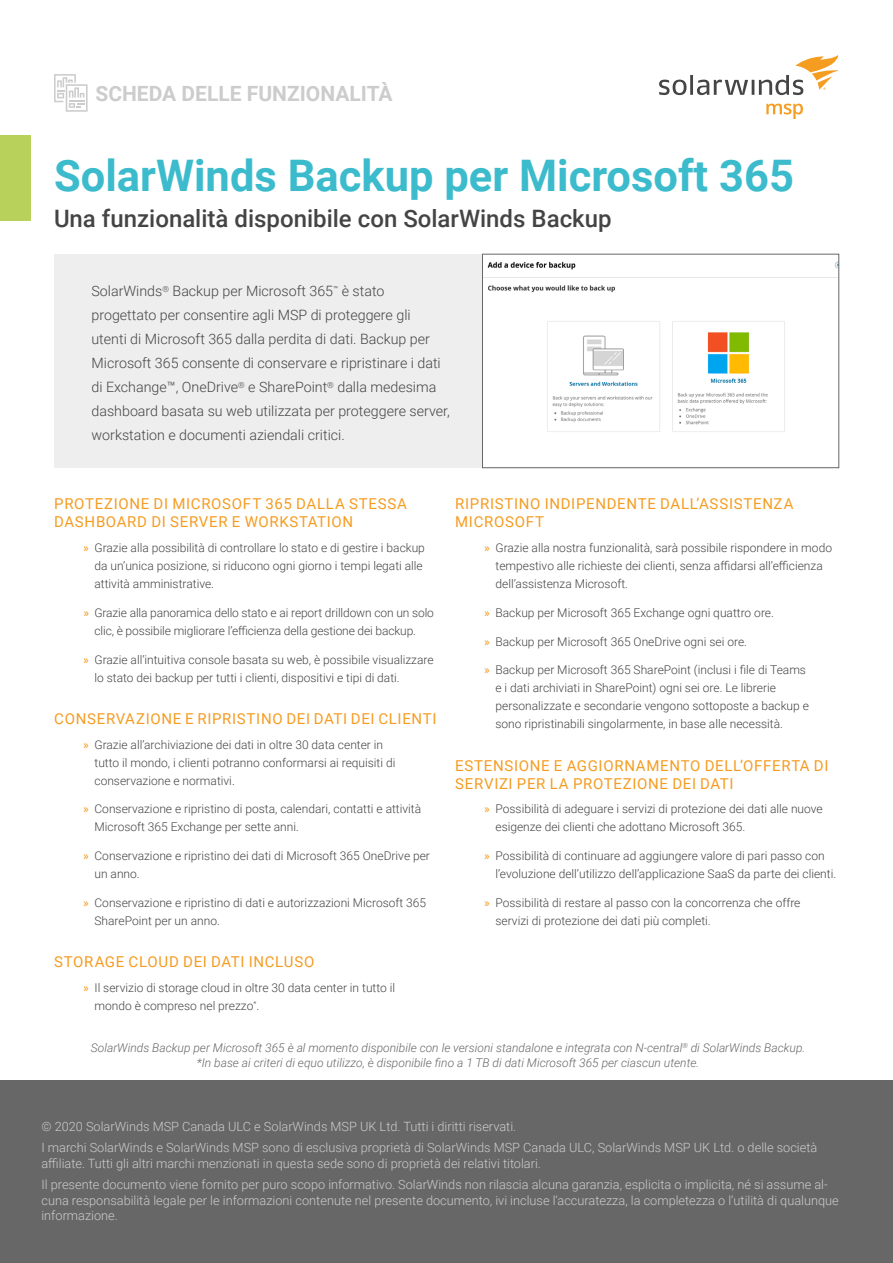
<style>
.page{position:relative;width:893px;height:1263px;background:#fff}
.page>*{position:absolute;margin:0;border:0;box-sizing:border-box;transform-origin:0 0}
.t1{font:700 43.5px "Roboto";color:#3cbbcd}
.t2{font:500 24px "Roboto";color:#444}
.t3{font:700 21px "Roboto";color:#cdcccc}
.t4{font:15px/18px "Roboto";letter-spacing:.045em;color:#f59c21}
.t5{font:300 14.25px/24px "Roboto";color:#444}
.t6{font:300 12.75px/21.1px "Roboto";color:#cdcccc}
.t7{font:300 12px/18px "Roboto";color:#444}
.t8{font:italic 300 12px/15px "Roboto";color:#676767;text-align:center}
.s1{font-weight:400;color:#f59c21}
</style>
<div class="page">
<div style="left:0;top:1080px;width:893px;height:183px;background:#676767"></div>
<div style="left:0;top:135px;width:30px;height:85px;background:#b7d15b"></div>
<div style="left:54px;top:254px;width:784px;height:214px;background:#eee"></div>
<img style="left:484px;top:256px;width:353px;height:210px">
<div style="left:482px;top:254px;width:357px;height:214px;border:1px solid #676767"></div>
<svg style="left:54px;top:74px;width:34px;height:38px"></svg>
<svg style="left:766px;top:104px;width:37px;height:15px"></svg>
<svg style="left:659px;top:55px;width:179px;height:40px"></svg>
<h3 class="t3" style="left:95px;top:79px;width:299px">SCHEDA DELLE FUNZIONALITÀ</h3>
<h1 class="t1" style="left:54px;top:145px;width:742px">SolarWinds Backup per Microsoft 365</h1>
<h2 class="t2" style="left:54px;top:202px;width:559px">Una funzionalità disponibile con SolarWinds Backup</h2>
<p class="t5" style="left:91px;top:279px;width:360px">SolarWinds<sup>®</sup> Backup per Microsoft 365<sup>™</sup> è stato progettato per consentire agli MSP di proteggere gli<br>utenti di Microsoft 365 dalla perdita di dati. Backup per Microsoft 365 consente di conservare e ripristinare i dati di Exchange™, OneDrive<sup>®</sup> e SharePoint<sup>®</sup> dalla medesima dashboard basata su web utilizzata per proteggere server, workstation e documenti aziendali critici.</p>
<p class="t4" style="left:54px;top:494px;width:354px">PROTEZIONE DI MICROSOFT 365 DALLA STESSA<br>DASHBOARD DI SERVER E WORKSTATION</p>
<p class="t7" style="left:94px;top:538px;width:332px;text-indent:-11px"><span class="s1">»</span> Grazie alla possibilità di controllare lo stato e di gestire i backup da un’unica posizione, si riducono ogni giorno i tempi legati alle attività amministrative.</p>
<p class="t7" style="left:83px;top:603px;width:352px;text-align:center"><span class="s1">»</span> Grazie alla panoramica dello stato e ai report drilldown con un solo clic, è possibile migliorare l’efficienza della gestione dei backup.</p>
<p class="t7" style="left:94px;top:650px;width:341px;text-indent:-11px"><span class="s1">»</span> Grazie all’intuitiva console basata su web, è possibile visualizzare lo stato dei backup per tutti i clienti, dispositivi e tipi di dati.</p>
<p class="t4" style="left:54px;top:709px;width:384px">CONSERVAZIONE E RIPRISTINO DEI DATI DEI CLIENTI</p>
<p class="t7" style="left:94px;top:735px;width:302px;text-indent:-11px"><span class="s1">»</span> Grazie all’archiviazione dei dati in oltre 30 data center in tutto il mondo, i clienti potranno conformarsi ai requisiti di conservazione e normativi.</p>
<p class="t7" style="left:94px;top:800px;width:328px;text-indent:-11px"><span class="s1">»</span> Conservazione e ripristino di posta, calendari, contatti e attività<br>Microsoft 365 Exchange per sette anni.</p>
<p class="t7" style="left:94px;top:846px;width:337px;text-indent:-11px"><span class="s1">»</span> Conservazione e ripristino dei dati di Microsoft 365 OneDrive per un anno.</p>
<p class="t7" style="left:94px;top:893px;width:333px;text-indent:-11px"><span class="s1">»</span> Conservazione e ripristino di dati e autorizzazioni Microsoft 365<br>SharePoint per un anno.</p>
<p class="t4" style="left:54px;top:952px;width:262px">STORAGE CLOUD DEI DATI INCLUSO</p>
<p class="t7" style="left:94px;top:978px;width:302px;text-indent:-11px"><span class="s1">»</span> Il servizio di storage cloud in oltre 30 data center in tutto il mondo è compreso nel prezzo<sup>*</sup>.</p>
<p class="t4" style="left:455px;top:494px;width:340px">RIPRISTINO INDIPENDENTE DALL’ASSISTENZA<br>MICROSOFT</p>
<p class="t7" style="left:495px;top:538px;width:338px;text-indent:-11px"><span class="s1">»</span> Grazie alla nostra funzionalità, sarà possibile rispondere in modo tempestivo alle richieste dei clienti, senza affidarsi all’efficienza dell’assistenza Microsoft.</p>
<p class="t7" style="left:484px;top:603px;width:291px"><span class="s1">»</span> Backup per Microsoft 365 Exchange ogni quattro ore.</p>
<p class="t7" style="left:484px;top:632px;width:265px"><span class="s1">»</span> Backup per Microsoft 365 OneDrive ogni sei ore.</p>
<p class="t7" style="left:495px;top:661px;width:315px;text-indent:-11px"><span class="s1">»</span> Backup per Microsoft 365 SharePoint (inclusi i file di Teams e i dati archiviati in SharePoint) ogni sei ore. Le librerie personalizzate e secondarie vengono sottoposte a backup e sono ripristinabili singolarmente, in base alle necessità.</p>
<p class="t4" style="left:455px;top:756px;width:375px">ESTENSIONE E AGGIORNAMENTO DELL’OFFERTA DI<br>SERVIZI PER LA PROTEZIONE DEI DATI</p>
<p class="t7" style="left:495px;top:800px;width:329px;text-indent:-11px"><span class="s1">»</span> Possibilità di adeguare i servizi di protezione dei dati alle nuove esigenze dei clienti che adottano Microsoft 365.</p>
<p class="t7" style="left:495px;top:846px;width:342px;text-indent:-11px"><span class="s1">»</span> Possibilità di continuare ad aggiungere valore di pari passo con l’evoluzione dell’utilizzo dell’applicazione SaaS da parte dei clienti.</p>
<p class="t7" style="left:495px;top:893px;width:306px;text-indent:-11px"><span class="s1">»</span> Possibilità di restare al passo con la concorrenza che offre servizi di protezione dei dati più completi.</p>
<p class="t8" style="left:91px;top:1039px;width:716px">SolarWinds Backup per Microsoft 365 è al momento disponibile con le versioni standalone e integrata con N-central<sup>®</sup> di SolarWinds Backup. *In base ai criteri di equo utilizzo, è disponibile fino a 1 TB di dati Microsoft 365 per ciascun utente.</p>
<p class="t6" style="left:41px;top:1115px;width:777px">© 2020 SolarWinds MSP Canada ULC e SolarWinds MSP UK Ltd. Tutti i diritti riservati.<br>I marchi SolarWinds e SolarWinds MSP sono di esclusiva proprietà di SolarWinds MSP Canada ULC, SolarWinds MSP UK Ltd. o delle società</p>
<p class="t6" style="left:41px;top:1152px;width:788px">affiliate. Tutti gli altri marchi menzionati in questa sede sono di proprietà dei relativi titolari.<br>Il presente documento viene fornito per puro scopo informativo. SolarWinds non rilascia alcuna garanzia, esplicita o implicita, né si assume al-</p>
<p class="t6" style="left:41px;top:1192px;width:799px;line-height:15.8px">cuna responsabilità legale per le informazioni contenute nel presente documento, ivi incluse l’accuratezza, la completezza o l’utilità di qualunque informazione.</p>
</div>
